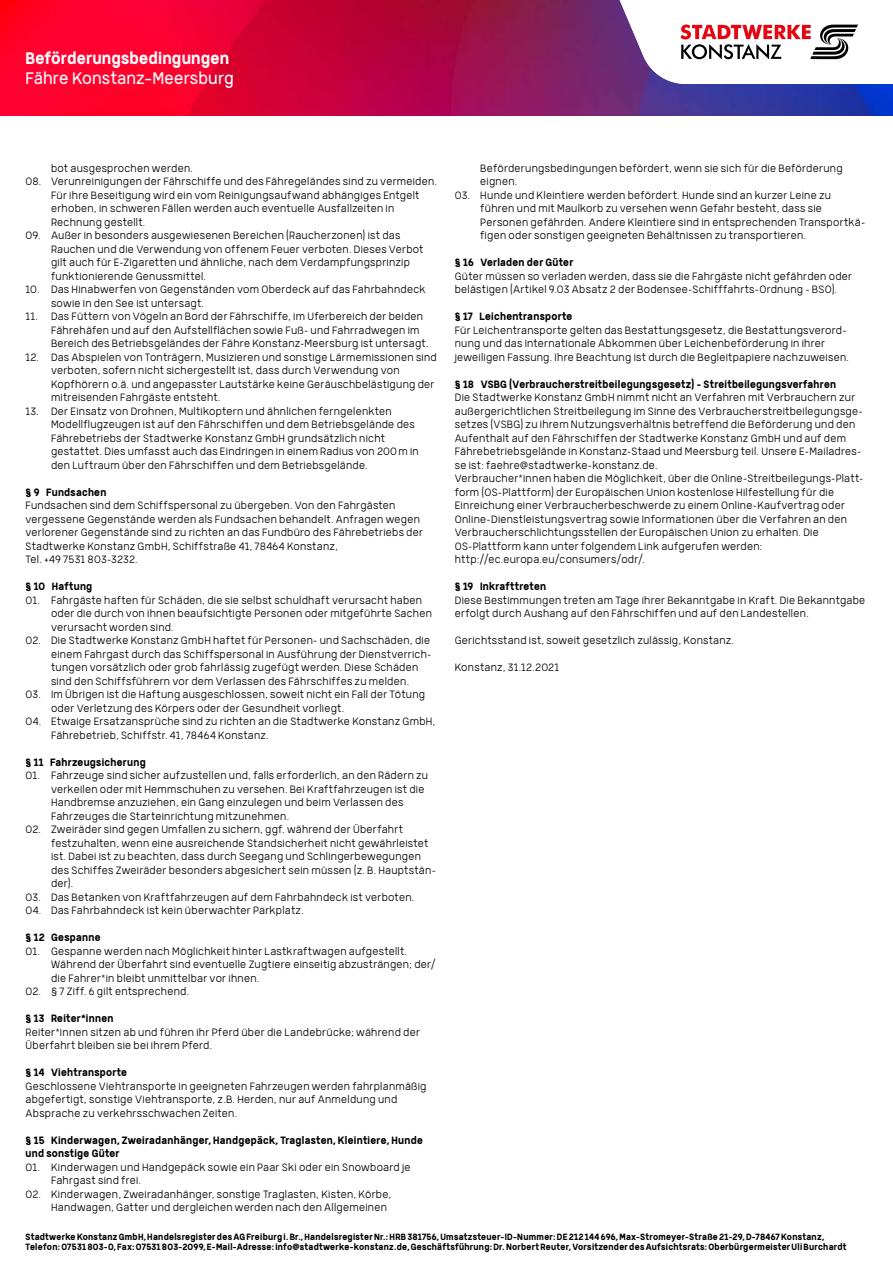
<style>
.page{position:relative;width:893px;height:1263px;background:#fff}
.page>*{position:absolute;margin:0;border:0;box-sizing:border-box;transform-origin:0 0}
.t1{font:700 16.5px "Germalt";letter-spacing:.01em;color:#fff}
.t2{font:300 16.5px "Germalt";letter-spacing:.005em;color:#fff}
.Fließtext{font:300 10.5px/13.5px "Germalt";letter-spacing:.025em;color:#000}
.t3{font:700 10.5px/13.5px "Germalt";letter-spacing:.025em;color:#000}
.t4{font:700 9px/9.8px "Germalt";letter-spacing:.03em;color:#000}
</style>
<div class="page">
<img style="left:0;top:0;width:893px;height:116px">
<svg style="left:614px;top:0;width:279px;height:84px"></svg>
<h1 class="t1" style="left:26px;top:49px;width:205px">Beförderungsbedingungen</h1>
<h1 class="t2" style="left:26px;top:68px;width:210px">Fähre Konstanz—Meersburg</h1>
<p class="Fließtext" style="left:51px;top:161px;width:144px">bot ausgesprochen werden.</p>
<p class="Fließtext" style="left:51px;top:175px;width:388px;text-indent:-26px">08. Verunreinigungen der Fährschiffe und des Fähregeländes sind zu vermeiden.<br>Für ihre Beseitigung wird ein vom Reinigungsaufwand abhängiges Entgelt erhoben, in schweren Fällen werden auch eventuelle Ausfallzeiten in Rechnung gestellt.</p>
<p class="Fließtext" style="left:51px;top:229px;width:374px;text-indent:-26px">09. Außer in besonders ausgewiesenen Bereichen (Raucherzonen) ist das Rauchen und die Verwendung von offenem Feuer verboten. Dieses Verbot gilt auch für E-Zigaretten und ähnliche, nach dem Verdampfungsprinzip funktionierende Genussmittel.</p>
<p class="Fließtext" style="left:51px;top:283px;width:376px;text-indent:-26px">10. Das Hinabwerfen von Gegenständen vom Oberdeck auf das Fahrbahndeck sowie in den See ist untersagt.</p>
<p class="Fließtext" style="left:51px;top:310px;width:379px;text-indent:-26px">11. Das Füttern von Vögeln an Bord der Fährschiffe, im Uferbereich der beiden<br>Fährehäfen und auf den Aufstellflächen sowie Fuß- und Fahrradwegen im<br>Bereich des Betriebsgeländes der Fähre Konstanz-Meersburg ist untersagt.</p>
<p class="Fließtext" style="left:51px;top:350px;width:387px;text-indent:-26px">12. Das Abspielen von Tonträgern, Musizieren und sonstige Lärmemissionen sind verboten, sofern nicht sichergestellt ist, dass durch Verwendung von Kopfhörern o.ä. und angepasster Lautstärke keine Geräuschbelästigung der mitreisenden Fahrgäste entsteht.</p>
<p class="Fließtext" style="left:51px;top:404px;width:369px;text-indent:-26px">13. Der Einsatz von Drohnen, Multikoptern und ähnlichen ferngelenkten Modellflugzeugen ist auf den Fährschiffen und dem Betriebsgelände des Fährebetriebs der Stadtwerke Konstanz GmbH grundsätzlich nicht gestattet. Dies umfasst auch das Eindringen in einem Radius von 200m in den Luftraum über den Fährschiffen und dem Betriebsgelände.</p>
<p class="t3" style="left:26px;top:485px;width:82px">§ 9 Fundsachen</p>
<p class="Fließtext" style="left:26px;top:499px;width:399px">Fundsachen sind dem Schiffspersonal zu übergeben. Von den Fahrgästen vergessene Gegenstände werden als Fundsachen behandelt. Anfragen wegen verlorener Gegenstände sind zu richten an das Fundbüro des Fährebetriebs der Stadtwerke Konstanz GmbH, Schiffstraße 41, 78464 Konstanz,<br>Tel. +49 7531 803-3232.</p>
<p class="t3" style="left:26px;top:580px;width:68px">§ 10 Haftung</p>
<p class="Fließtext" style="left:51px;top:593px;width:382px;text-indent:-26px">01. Fahrgäste haften für Schäden, die sie selbst schuldhaft verursacht haben oder die durch von ihnen beaufsichtigte Personen oder mitgeführte Sachen verursacht worden sind.</p>
<p class="Fließtext" style="left:51px;top:634px;width:382px;text-indent:-26px">02. Die Stadtwerke Konstanz GmbH haftet für Personen- und Sachschäden, die einem Fahrgast durch das Schiffspersonal in Ausführung der Dienstverrich&shy;tungen vorsätzlich oder grob fahrlässig zugefügt werden. Diese Schäden sind den Schiffsführern vor dem Verlassen des Fährschiffes zu melden.</p>
<p class="Fließtext" style="left:51px;top:688px;width:376px;text-indent:-26px">03. Im Übrigen ist die Haftung ausgeschlossen, soweit nicht ein Fall der Tötung oder Verletzung des Körpers oder der Gesundheit vorliegt.</p>
<p class="Fließtext" style="left:51px;top:715px;width:386px;text-indent:-26px">04. Etwaige Ersatzansprüche sind zu richten an die Stadtwerke Konstanz GmbH,<br>Fährebetrieb, Schiffstr. 41, 78464 Konstanz.</p>
<p class="t3" style="left:26px;top:755px;width:122px">§ 11 Fahrzeugsicherung</p>
<p class="Fließtext" style="left:51px;top:769px;width:379px;text-indent:-26px">01. Fahrzeuge sind sicher aufzustellen und, falls erforderlich, an den Rädern zu verkeilen oder mit Hemmschuhen zu versehen. Bei Kraftfahrzeugen ist die Handbremse anzuziehen, ein Gang einzulegen und beim Verlassen des Fahrzeuges die Starteinrichtung mitzunehmen.</p>
<p class="Fließtext" style="left:51px;top:823px;width:386px;text-indent:-26px">02. Zweiräder sind gegen Umfallen zu sichern, ggf. während der Überfahrt festzuhalten, wenn eine ausreichende Standsicherheit nicht gewährleistet ist. Dabei ist zu beachten, dass durch Seegang und Schlingerbewegungen des Schiffes Zweiräder besonders abgesichert sein müssen (z. B. Hauptstän&shy;der).</p>
<p class="Fließtext" style="left:26px;top:890px;width:390px">03. Das Betanken von Kraftfahrzeugen auf dem Fahrbahndeck ist verboten.</p>
<p class="Fließtext" style="left:26px;top:904px;width:280px">04. Das Fahrbahndeck ist kein überwachter Parkplatz.</p>
<p class="t3" style="left:26px;top:931px;width:77px">§ 12 Gespanne</p>
<p class="Fließtext" style="left:51px;top:944px;width:387px;text-indent:-26px">01. Gespanne werden nach Möglichkeit hinter Lastkraftwagen aufgestellt.<br>Während der Überfahrt sind eventuelle Zugtiere einseitig abzusträngen; der/ die Fahrer*in bleibt unmittelbar vor ihnen.</p>
<p class="Fließtext" style="left:26px;top:985px;width:165px">02. § 7 Ziff. 6 gilt entsprechend.</p>
<p class="t3" style="left:26px;top:1012px;width:89px">§ 13 Reiter*innen</p>
<p class="Fließtext" style="left:26px;top:1025px;width:396px">Reiter*innen sitzen ab und führen ihr Pferd über die Landebrücke; während der<br>Überfahrt bleiben sie bei ihrem Pferd.</p>
<p class="t3" style="left:26px;top:1066px;width:103px">§ 14 Viehtransporte</p>
<p class="Fließtext" style="left:26px;top:1079px;width:402px">Geschlossene Viehtransporte in geeigneten Fahrzeugen werden fahrplanmäßig abgefertigt, sonstige Viehtransporte, z.B. Herden, nur auf Anmeldung und<br>Absprache zu verkehrsschwachen Zeiten.</p>
<p class="t3" style="left:26px;top:1133px;width:399px">§ 15 Kinderwagen, Zweiradanhänger, Handgepäck, Traglasten, Kleintiere, Hunde und sonstige Güter</p>
<p class="Fließtext" style="left:51px;top:1160px;width:361px;text-indent:-26px">01. Kinderwagen und Handgepäck sowie ein Paar Ski oder ein Snowboard je<br>Fahrgast sind frei.</p>
<p class="Fließtext" style="left:51px;top:1187px;width:342px;text-indent:-26px">02. Kinderwagen, Zweiradanhänger, sonstige Traglasten, Kisten, Körbe,<br>Handwagen, Gatter und dergleichen werden nach den Allgemeinen</p>
<p class="Fließtext" style="left:480px;top:161px;width:364px">Beförderungsbedingungen befördert, wenn sie sich für die Beförderung eignen.</p>
<p class="Fließtext" style="left:480px;top:188px;width:386px;text-indent:-26px">03. Hunde und Kleintiere werden befördert. Hunde sind an kurzer Leine zu führen und mit Maulkorb zu versehen wenn Gefahr besteht, dass sie Personen gefährden. Andere Kleintiere sind in entsprechenden Transportkä&shy;figen oder sonstigen geeigneten Behältnissen zu transportieren.</p>
<p class="t3" style="left:455px;top:256px;width:120px">§ 16 Verladen der Güter</p>
<p class="Fließtext" style="left:455px;top:269px;width:399px">Güter müssen so verladen werden, dass sie die Fahrgäste nicht gefährden oder belästigen (Artikel 9.03 Absatz 2 der Bodensee-Schifffahrts-Ordnung – BSO).</p>
<p class="t3" style="left:455px;top:310px;width:119px">§ 17 Leichentransporte</p>
<p class="Fließtext" style="left:455px;top:323px;width:396px">Für Leichentransporte gelten das Bestattungsgesetz, die Bestattungsverord&shy;nung und das Internationale Abkommen über Leichenbeförderung in ihrer jeweiligen Fassung. Ihre Beachtung ist durch die Begleitpapiere nachzuweisen.</p>
<p class="t3" style="left:455px;top:377px;width:383px">§ 18 VSBG (Verbraucherstreitbeilegungsgesetz) - Streitbeilegungsverfahren</p>
<p class="Fließtext" style="left:455px;top:391px;width:409px">Die Stadtwerke Konstanz GmbH nimmt nicht an Verfahren mit Verbrauchern zur außergerichtlichen Streitbeilegung im Sinne des Verbraucherstreitbeilegungsge&shy;setzes (VSBG) zu ihrem Nutzungsverhältnis betreffend die Beförderung und den Aufenthalt auf den Fährschiffen der Stadtwerke Konstanz GmbH und auf dem Fährebetriebsgelände in Konstanz-Staad und Meersburg teil. Unsere E-Mailadres&shy;se ist: faehre@stadtwerke-konstanz.de.</p>
<p class="Fließtext" style="left:455px;top:472px;width:410px">Verbraucher*innen haben die Möglichkeit, über die Online-Streitbeilegungs-Platt&shy;form (OS-Plattform) der Europäischen Union kostenlose Hilfestellung für die Einreichung einer Verbraucherbeschwerde zu einem Online-Kaufvertrag oder Online-Dienstleistungsvertrag sowie Informationen über die Verfahren an den Verbraucherschlichtungsstellen der Europäischen Union zu erhalten. Die OS-Plattform kann unter folgendem Link aufgerufen werden:</p>
<p class="Fließtext" style="left:455px;top:553px;width:191px">http://ec.europa.eu/consumers/odr/.</p>
<p class="t3" style="left:455px;top:580px;width:93px">§ 19 Inkrafttreten</p>
<p class="Fließtext" style="left:455px;top:593px;width:412px">Diese Bestimmungen treten am Tage ihrer Bekanntgabe in Kraft. Die Bekanntgabe erfolgt durch Aushang auf den Fährschiffen und auf den Landestellen.</p>
<p class="Fließtext" style="left:455px;top:634px;width:281px">Gerichtsstand ist, soweit gesetzlich zulässig, Konstanz.</p>
<p class="Fließtext" style="left:455px;top:661px;width:106px">Konstanz, 31.12.2021</p>
<p class="t4" style="left:26px;top:1232px;width:822px">Stadtwerke Konstanz GmbH, Handelsregister des AG Freiburg i. Br., Handelsregister Nr.: HRB 381756, Umsatzsteuer-ID-Nummer: DE 212 144 696, Max-Stromeyer-Straße 21-29, D-78467 Konstanz,<br>Telefon: 07531 803-0, Fax: 07531 803-2099, E-Mail-Adresse: info@stadtwerke-konstanz.de, Geschäftsführung: Dr. Norbert Reuter, Vorsitzender des Aufsichtsrats: Oberbürgermeister Uli Burchardt</p>
</div>
